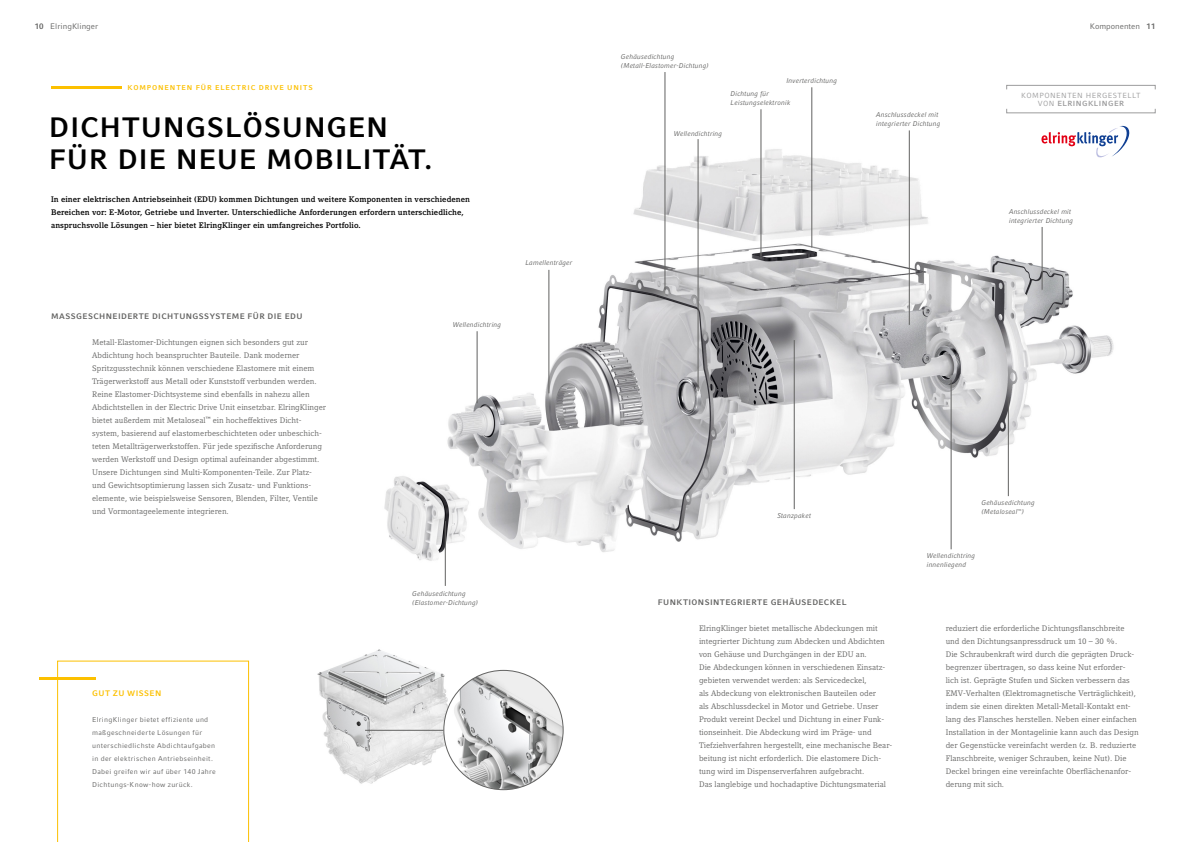
<style>
.page{position:relative;width:1191px;height:842px;background:#fff}
.page>*{position:absolute;margin:0;border:0;box-sizing:border-box;transform-origin:0 0}
.t1{font:700 28px/32px "Compatil Fact LT Pro";letter-spacing:.02em;color:#000}
.t2{font:8px/13px "Compatil Letter LT Pro";color:#626261}
.t3{font:700 8px/13px "Compatil Letter LT Pro";letter-spacing:.01em;color:#000}
.t4{font:700 8px "Compatil Fact LT Pro";letter-spacing:.05em;color:#626261}
.t5{font:8px "Compatil Fact LT Pro";color:#626261}
.t6{font:700 8px "Compatil Fact LT Pro";letter-spacing:.055em;color:#fcc000}
.t7{font:7.4px/8.2px "Compatil Fact LT Pro";letter-spacing:.06em;color:#9c9c9d;text-align:center}
.t8{font:italic 7px/9px "Compatil Fact LT Pro";letter-spacing:.01em;color:#626261}
.t9{font:7px/13px "Compatil Fact LT Pro";letter-spacing:.045em;color:#626261}
.t10{font:700 7px "Compatil Fact LT Pro";letter-spacing:.125em;color:#fcc000}
.s1{font-weight:700}
</style>
<div class="page">
<img style="left:317px;top:649px;width:166px;height:138px">
<img style="left:384px;top:112px;width:749px;height:474px">
<hr style="left:51px;top:86px;width:71px;height:3px;background:#fcc000">
<svg style="left:57px;top:661px;width:192px;height:181px"></svg>
<hr style="left:39px;top:678px;width:57px;height:2px;background:#fcc000">
<hr style="left:909px;top:130px;width:1px;height:195px;background:#626261">
<hr style="left:811px;top:87px;width:1px;height:160px;background:#626261">
<hr style="left:761px;top:109px;width:1px;height:150px;background:#626261">
<hr style="left:665px;top:72px;width:1px;height:218px;background:#626261">
<hr style="left:549px;top:270px;width:1px;height:123px;background:#626261">
<hr style="left:477px;top:331px;width:1px;height:72px;background:#626261">
<hr style="left:1042px;top:227px;width:1px;height:63px;background:#626261">
<hr style="left:951px;top:380px;width:1px;height:169px;background:#626261">
<hr style="left:794px;top:340px;width:1px;height:169px;background:#626261">
<hr style="left:445px;top:521px;width:1px;height:65px;background:#626261">
<hr style="left:698px;top:139px;width:1px;height:252px;background:#626261">
<hr style="left:1008px;top:397px;width:1px;height:99px;background:#626261">
<svg style="left:1041px;top:125px;width:90px;height:33px"></svg>
<svg style="left:1006px;top:85px;width:149px;height:28px"></svg>
<img style="left:444px;top:670px;width:119px;height:120px;border-radius:60px">
<hr style="left:365px;top:730px;width:78px;height:1px;background:#626261">
<p class="t5" style="left:35px;top:21px;width:65px"><span class="s1">10</span> ElringKlinger</p>
<p class="t5" style="left:1089px;top:21px;width:67px">Komponenten <span class="s1">11</span></p>
<p class="t10" style="left:128px;top:83px;width:187px">KOMPONENTEN FÜR ELECTRIC DRIVE UNITS</p>
<h1 class="t1" style="left:49px;top:111px;width:385px">DICHTUNGSLÖSUNGEN<br>FÜR DIE NEUE MOBILITÄT.</h1>
<p class="t3" style="left:51px;top:193px;width:420px">In einer elektrischen Antriebseinheit (EDU) kommen Dichtungen und weitere Komponenten in verschiedenen<br>Bereichen vor: E-Motor, Getriebe und Inverter. Unterschiedliche Anforderungen erfordern unterschiedliche, anspruchsvolle Lösungen – hier bietet ElringKlinger ein umfangreiches Portfolio.</p>
<p class="t4" style="left:51px;top:312px;width:253px">MASSGESCHNEIDERTE DICHTUNGSSYSTEME FÜR DIE EDU</p>
<p class="t2" style="left:92px;top:336px;width:235px">Metall-Elastomer-Dichtungen eignen sich besonders gut zur Abdichtung hoch beanspruchter Bauteile. Dank moderner Spritzgusstechnik können verschiedene Elastomere mit einem Trägerwerkstoff aus Metall oder Kunststoff verbunden werden.<br>Reine Elastomer-Dichtsysteme sind ebenfalls in nahezu allen Abdichtstellen in der Electric Drive Unit einsetzbar. ElringKlinger bietet außerdem mit Metaloseal<sup>™</sup> ein hocheffektives Dicht&shy;system, basierend auf elastomerbeschichteten oder unbeschich&shy;teten Metallträgerwerkstoffen. Für jede spezifische Anforderung werden Werkstoff und Design optimal aufeinander abgestimmt.<br>Unsere Dichtungen sind Multi-Komponenten-Teile. Zur Platz&shy;und Gewichtsoptimierung lassen sich Zusatz- und Funktions&shy;elemente, wie beispielsweise Sensoren, Blenden, Filter, Ventile und Vormontageelemente integrieren.</p>
<p class="t8" style="left:453px;top:320px;width:50px">Wellendichtring</p>
<p class="t8" style="left:525px;top:258px;width:49px">Lamellenträger</p>
<p class="t8" style="left:412px;top:589px;width:67px">Gehäusedichtung (Elastomer-Dichtung)</p>
<p class="t6" style="left:92px;top:689px;width:71px">GUT ZU WISSEN</p>
<p class="t9" style="left:92px;top:713px;width:125px">ElringKlinger bietet effiziente und maßgeschneiderte Lösungen für unterschiedlichste Abdichtaufgaben in der elektrischen Antriebseinheit.<br>Dabei greifen wir auf über 140 Jahre Dichtungs-Know-how zurück.</p>
<p class="t8" style="left:621px;top:52px;width:89px">Gehäusedichtung (Metall-Elastomer-Dichtung)</p>
<p class="t8" style="left:786px;top:77px;width:52px">Inverterdichtung</p>
<p class="t8" style="left:730px;top:89px;width:61px">Dichtung für<br>Leistungselektronik</p>
<p class="t8" style="left:674px;top:129px;width:50px">Wellendichtring</p>
<p class="t8" style="left:876px;top:110px;width:66px">Anschlussdeckel mit integrierter Dichtung</p>
<p class="t7" style="left:1021px;top:91px;width:121px">KOMPONENTEN HERGESTELLT<br>VON <span class="s1">ELRINGKLINGER</span></p>
<p class="t8" style="left:1009px;top:207px;width:66px">Anschlussdeckel mit integrierter Dichtung</p>
<p class="t8" style="left:777px;top:511px;width:35px">Stanzpaket</p>
<p class="t8" style="left:981px;top:498px;width:55px">Gehäusedichtung (Metaloseal<sup>™</sup>)</p>
<p class="t8" style="left:926px;top:551px;width:50px">Wellendichtring innenliegend</p>
<p class="t4" style="left:658px;top:598px;width:190px">FUNKTIONSINTEGRIERTE GEHÄUSEDECKEL</p>
<p class="t2" style="left:699px;top:622px;width:195px">ElringKlinger bietet metallische Abdeckungen mit integrierter Dichtung zum Abdecken und Abdichten von Gehäuse und Durchgängen in der EDU an.<br>Die Abdeckungen können in verschiedenen Einsatz&shy;gebieten verwendet werden: als Servicedeckel,<br>als Abdeckung von elektronischen Bauteilen oder<br>als Abschlussdeckel in Motor und Getriebe. Unser Produkt vereint Deckel und Dichtung in einer Funk&shy;tionseinheit. Die Abdeckung wird im Präge- und Tiefziehverfahren hergestellt, eine mechanische Bear&shy;beitung ist nicht erforderlich. Die elastomere Dich&shy;tung wird im Dispenserverfahren aufgebracht.<br>Das langlebige und hochadaptive Dichtungsmaterial</p>
<p class="t2" style="left:945px;top:622px;width:195px">reduziert die erforderliche Dichtungsflanschbreite und den Dichtungsanpressdruck um 10 – 30 %.<br>Die Schraubenkraft wird durch die geprägten Druck&shy;begrenzer übertragen, so dass keine Nut erforder&shy;lich ist. Geprägte Stufen und Sicken verbessern das EMV-Verhalten (Elektromagnetische Verträglichkeit), indem sie einen direkten Metall-Metall-Kontakt ent&shy;lang des Flansches herstellen. Neben einer einfachen Installation in der Montagelinie kann auch das Design der Gegenstücke vereinfacht werden (z. B. reduzierte Flanschbreite, weniger Schrauben, keine Nut). Die Deckel bringen eine vereinfachte Oberflächenanfor&shy;derung mit sich.</p>
</div>
